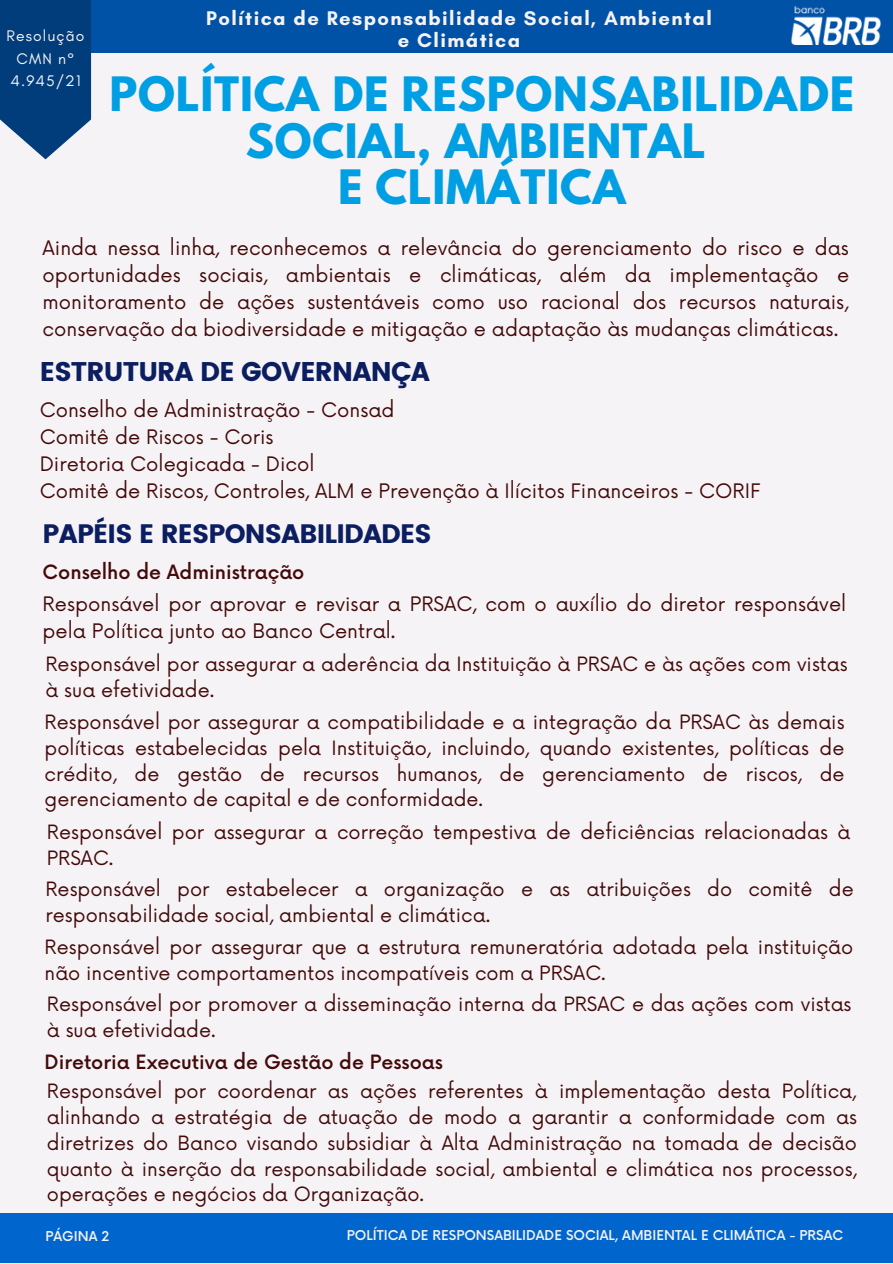
<style>
.page{position:relative;width:893px;height:1264px;background:#fff}
.page>*{position:absolute;margin:0;border:0;box-sizing:border-box;transform-origin:0 0}
.t1{font:700 42px/46px "League Spartan";letter-spacing:.02em;color:#009fe3;text-align:center}
.t2{font:27px "Poppins";letter-spacing:-.03em;color:#0b1e60}
.t3{font:26.7px "Poppins";letter-spacing:-.03em;color:#0b1e60}
.t4{font:700 20.1px/22.5px "Glacial Indifference";letter-spacing:.07em;color:#f5f3f5;text-align:center}
.t5{font:19.5px/27px "Now";color:#440a0a}
.t6{font:19.2px/25.8px "Now";color:#440a0a}
.t7{font:500 19.2px "Now";color:#440a0a}
.t8{font:15.6px/22.5px "Glacial Indifference";letter-spacing:.07em;color:#f5f3f5;text-align:center}
.t9{font:500 13.2px "Now";color:#f5f3f5}
</style>
<div class="page">
<div style="left:0;top:0;width:892px;height:1262px;background:#f5f3f5"></div>
<div style="left:0;top:1212px;width:892px;height:50px;background:#0065cd"></div>
<div style="left:0;top:0;width:892px;height:53px;background:#0052a6"></div>
<svg style="left:0;top:0;width:91px;height:159px;background:#1e5389"></svg>
<img style="left:791px;top:6px;width:89px;height:38px">
<p class="t8" style="left:7px;top:24px;width:79px">Resolução<br>CMN n°<br>4.945/21</p>
<p class="t4" style="left:206px;top:6px;width:507px">Política de Responsabilidade Social, Ambiental e Climática</p>
<h1 class="t1" style="left:109px;top:77px;width:746px">POLÍTICA DE RESPONSABILIDADE<br>SOCIAL, AMBIENTAL<br>E CLIMÁTICA</h1>
<p class="t5" style="left:43px;top:236px;width:808px;text-align:justify">Ainda nessa linha, reconhecemos a relevância do gerenciamento do risco e das oportunidades sociais, ambientais e climáticas, além da implementação e monitoramento de ações sustentáveis como uso racional dos recursos naturais, conservação da biodiversidade e mitigação e adaptação às mudanças climáticas.</p>
<h2 class="t2" style="left:40px;top:356px;width:392px">ESTRUTURA DE GOVERNANÇA</h2>
<p class="t5" style="left:40px;top:397px;width:722px">Conselho de Administração - Consad<br>Comitê de Riscos - Coris<br>Diretoria Colegicada - Dicol<br>Comitê de Riscos, Controles, ALM e Prevenção à Ilícitos Financeiros - CORIF</p>
<h3 class="t3" style="left:43px;top:518px;width:390px">PAPÉIS E RESPONSABILIDADES</h3>
<p class="t7" style="left:43px;top:561px;width:263px">Conselho de Administração</p>
<p class="t5" style="left:43px;top:591px;width:805px">Responsável por aprovar e revisar a PRSAC, com o auxílio do diretor responsável pela Política junto ao Banco Central.</p>
<p class="t6" style="left:46px;top:652px;width:803px">Responsável por assegurar a aderência da Instituição à PRSAC e às ações com vistas à sua efetividade.</p>
<p class="t6" style="left:45px;top:710px;width:801px;text-align:justify">Responsável por assegurar a compatibilidade e a integração da PRSAC às demais políticas estabelecidas pela Instituição, incluindo, quando existentes, políticas de crédito, de gestão de recursos humanos, de gerenciamento de riscos, de gerenciamento de capital e de conformidade.</p>
<p class="t6" style="left:47px;top:820px;width:805px">Responsável por assegurar a correção tempestiva de deficiências relacionadas à<br>PRSAC.</p>
<p class="t6" style="left:46px;top:877px;width:809px">Responsável por estabelecer a organização e as atribuições do comitê de responsabilidade social, ambiental e climática.</p>
<p class="t6" style="left:45px;top:935px;width:810px">Responsável por assegurar que a estrutura remuneratória adotada pela instituição não incentive comportamentos incompatíveis com a PRSAC.</p>
<p class="t6" style="left:47px;top:992px;width:806px">Responsável por promover a disseminação interna da PRSAC e das ações com vistas à sua efetividade.</p>
<p class="t7" style="left:45px;top:1052px;width:400px">Diretoria Executiva de Gestão de Pessoas</p>
<p class="t6" style="left:47px;top:1079px;width:811px;text-align:justify">Responsável por coordenar as ações referentes à implementação desta Política, alinhando a estratégia de atuação de modo a garantir a conformidade com as diretrizes do Banco visando subsidiar à Alta Administração na tomada de decisão quanto à inserção da responsabilidade social, ambiental e climática nos processos, operações e negócios da Organização.</p>
<p class="t9" style="left:46px;top:1229px;width:65px">PÁGINA 2</p>
<p class="t9" style="left:347px;top:1228px;width:497px">POLÍTICA DE RESPONSABILIDADE SOCIAL, AMBIENTAL E CLIMÁTICA - PRSAC</p>
</div>
